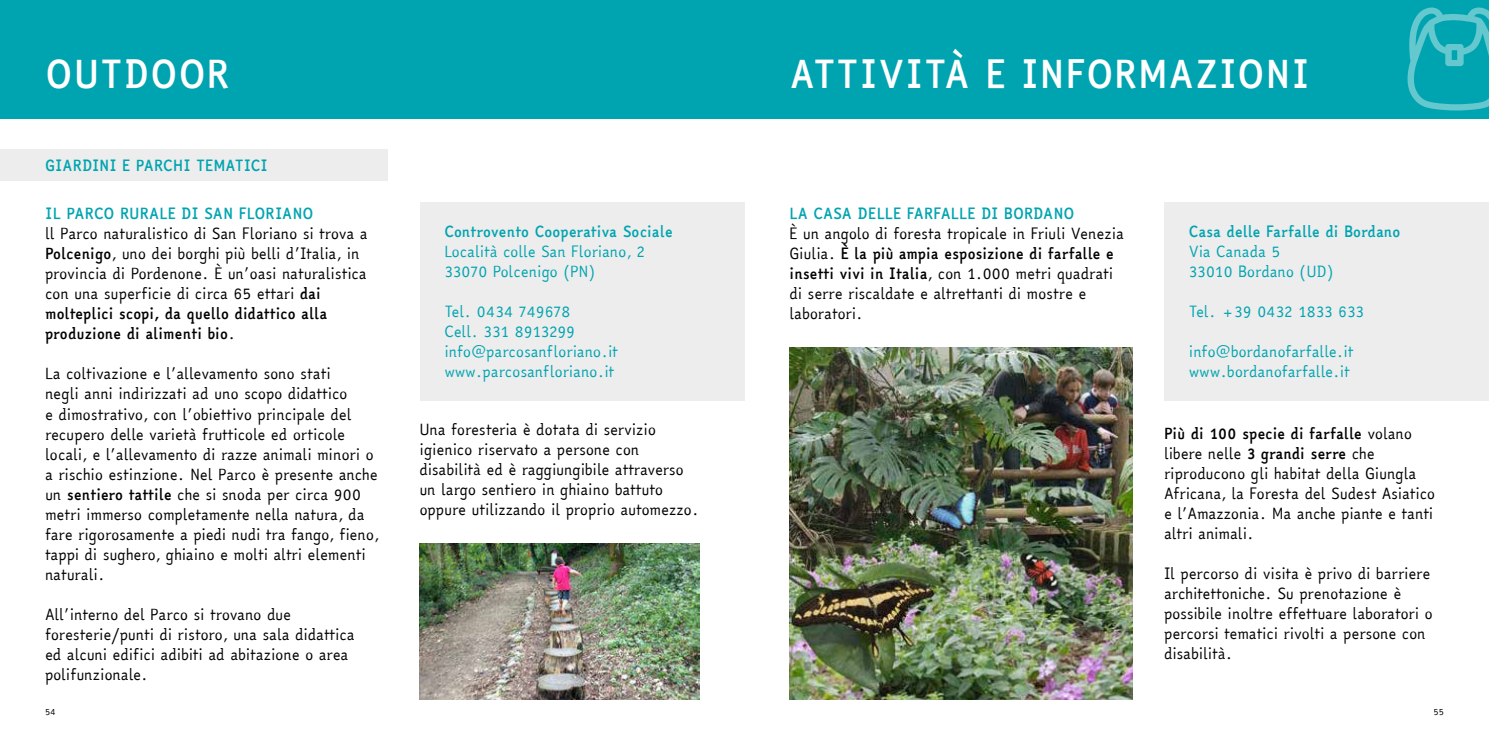
<style>
.page{position:relative;width:1489px;height:745px;background:#fff}
.page>*{position:absolute;margin:0;border:0;box-sizing:border-box;transform-origin:0 0}
.t1{font:700 37.5px "Easy Reading";letter-spacing:.015em;color:#fff}
.t2{font:15px/20px "Easy Reading";letter-spacing:-.02em;color:#000}
.t3{font:15px/20px "Easy Reading";letter-spacing:-.02em;color:#00a4b0}
.t4{font:700 15px "Easy Reading";letter-spacing:-.015em;color:#00a4b0}
.t5{font:8.75px "Easy Reading";color:#000}
.s1{font-weight:700}
</style>
<div class="page">
<div style="left:0;top:149px;width:387px;height:32px;background:#ededed"></div>
<div style="left:419px;top:202px;width:325px;height:198px;background:#ededed"></div>
<div style="left:0;top:0;width:762px;height:119px;background:#00a4b0"></div>
<img style="left:419px;top:543px;width:280px;height:156px">
<div style="left:705px;top:0;width:783px;height:119px;background:#00a4b0"></div>
<div style="left:1163px;top:202px;width:325px;height:198px;background:#ededed"></div>
<img style="left:789px;top:347px;width:342px;height:352px">
<svg style="left:1407px;top:7px;width:81px;height:103px"></svg>
<h1 class="t1" style="left:45px;top:47px;width:186px">OUTDOOR</h1>
<p class="t4" style="left:45px;top:155px;width:224px">GIARDINI E PARCHI TEMATICI</p>
<p class="t4" style="left:45px;top:203px;width:270px">IL PARCO RURALE DI SAN FLORIANO</p>
<p class="t2" style="left:45px;top:224px;width:324px">ll Parco naturalistico di San Floriano si trova a <span class="s1">Polcenigo</span>, uno dei borghi più belli d’Italia, in provincia di Pordenone. È un’oasi naturalistica con una superficie di circa 65 ettari <span class="s1">dai molteplici scopi, da quello didattico alla produzione di alimenti bio</span>.</p>
<p class="t2" style="left:45px;top:364px;width:335px">La coltivazione e l’allevamento sono stati<br>negli anni indirizzati ad uno scopo didattico<br>e dimostrativo, con l’obiettivo principale del recupero delle varietà frutticole ed orticole locali, e l’allevamento di razze animali minori o a rischio estinzione. Nel Parco è presente anche un <span class="s1">sentiero tattile</span> che si snoda per circa 900 metri immerso completamente nella natura, da fare rigorosamente a piedi nudi tra fango, fieno, tappi di sughero, ghiaino e molti altri elementi naturali.</p>
<p class="t2" style="left:45px;top:604px;width:311px">All’interno del Parco si trovano due foresterie/punti di ristoro, una sala didattica ed alcuni edifici adibiti ad abitazione o area polifunzionale.</p>
<p class="t4" style="left:444px;top:221px;width:230px">Controvento Cooperativa Sociale</p>
<p class="t3" style="left:444px;top:242px;width:202px">Località colle San Floriano, 2<br>33070 Polcenigo (PN)</p>
<p class="t3" style="left:444px;top:302px;width:175px">Tel. 0434 749678<br>Cell. 331 8913299 info@parcosanfloriano.it www.parcosanfloriano.it</p>
<p class="t2" style="left:419px;top:420px;width:281px">Una foresteria è dotata di servizio igienico riservato a persone con disabilità ed è raggiungibile attraverso un largo sentiero in ghiaino battuto oppure utilizzando il proprio automezzo.</p>
<h1 class="t1" style="left:789px;top:47px;width:521px">ATTIVITÀ E INFORMAZIONI</h1>
<p class="t4" style="left:789px;top:203px;width:286px">LA CASA DELLE FARFALLE DI BORDANO</p>
<p class="t2" style="left:789px;top:224px;width:336px">È un angolo di foresta tropicale in Friuli Venezia Giulia. <span class="s1">È la più ampia esposizione di farfalle e insetti vivi in Italia</span>, con 1.000 metri quadrati di serre riscaldate e altrettanti di mostre e laboratori.</p>
<p class="t4" style="left:1188px;top:221px;width:213px">Casa delle Farfalle di Bordano</p>
<p class="t3" style="left:1188px;top:242px;width:146px">Via Canada 5<br>33010 Bordano (UD)</p>
<p class="t3" style="left:1188px;top:302px;width:177px">Tel. +39 0432 1833 633</p>
<p class="t3" style="left:1188px;top:342px;width:166px">info@bordanofarfalle.it www.bordanofarfalle.it</p>
<p class="t2" style="left:1163px;top:423px;width:273px"><span class="s1">Più di 100 specie di farfalle</span> volano libere nelle <span class="s1">3 grandi serre</span> che riproducono gli habitat della Giungla Africana, la Foresta del Sudest Asiatico e l’Amazzonia. Ma anche piante e tanti altri animali.</p>
<p class="t2" style="left:1163px;top:563px;width:270px">Il percorso di visita è privo di barriere architettoniche. Su prenotazione è possibile inoltre effettuare laboratori o percorsi tematici rivolti a persone con disabilità.</p>
<p class="t5" style="left:45px;top:705px;width:12px">54</p>
<p class="t5" style="left:1433px;top:705px;width:12px">55</p>
</div>
